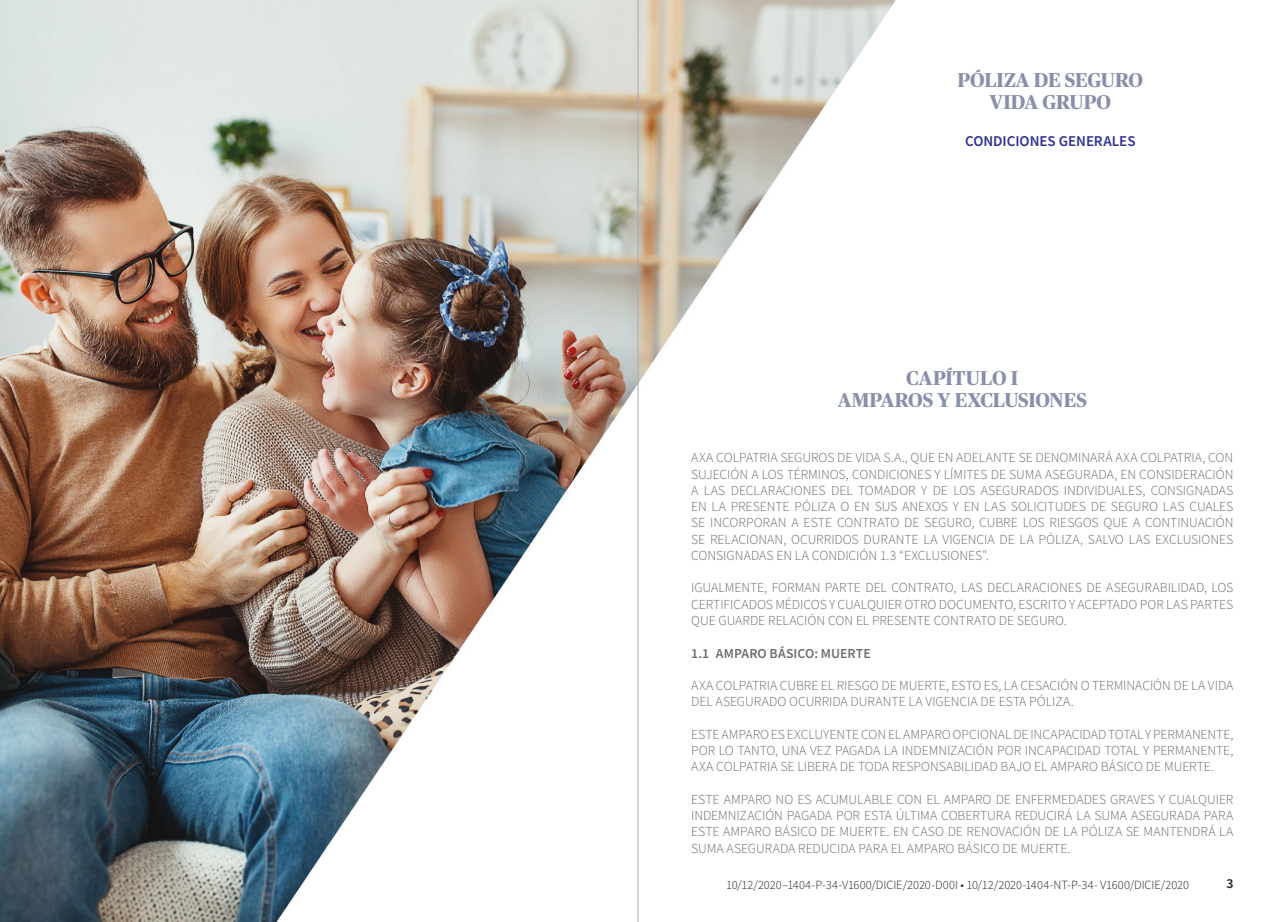
<style>
.page{position:relative;width:1276px;height:922px;background:#fff}
.page>*{position:absolute;margin:0;border:0;box-sizing:border-box;transform-origin:0 0}
.Titulo{font:700 20px "Publico Headline";color:#898fab}
.t1{font:600 15px "Source Sans Pro";color:#2e3092}
.Parrafo{font:300 13.75px/16.2px "Source Sans Pro";letter-spacing:-.005em;color:#6c6d70;text-align:justify}
._1_1{font:600 13.75px "Source Sans Pro";color:#6c6d70}
.t2{font:600 13.75px "Source Sans Pro";color:#231f20}
.t3{font:300 12.5px "Source Sans Pro";letter-spacing:-.005em;color:#231f20}
</style>
<div class="page">
<img style="left:0;top:0;width:896px;height:921px">
<hr style="left:637px;top:0;width:1px;height:921px;background:#a8a9ad">
<p class="Titulo" style="left:957px;top:66px;width:187px">PÓLIZA DE SEGURO</p>
<p class="Titulo" style="left:989px;top:88px;width:123px">VIDA GRUPO</p>
<p class="t1" style="left:965px;top:131px;width:172px">CONDICIONES GENERALES</p>
<p class="Titulo" style="left:906px;top:363px;width:113px">CAPÍTULO I</p>
<p class="Titulo" style="left:837px;top:386px;width:251px">AMPAROS Y EXCLUSIONES</p>
<p class="Parrafo" style="left:691px;top:449px;width:544px">AXA COLPATRIA SEGUROS DE VIDA S.A., QUE EN ADELANTE SE DENOMINARÁ AXA COLPATRIA, CON SUJECIÓN A LOS TÉRMINOS, CONDICIONES Y LÍMITES DE SUMA ASEGURADA, EN CONSIDERACIÓN A LAS DECLARACIONES DEL TOMADOR Y DE LOS ASEGURADOS INDIVIDUALES, CONSIGNADAS EN LA PRESENTE PÓLIZA O EN SUS ANEXOS Y EN LAS SOLICITUDES DE SEGURO LAS CUALES SE INCORPORAN A ESTE CONTRATO DE SEGURO, CUBRE LOS RIESGOS QUE A CONTINUACIÓN SE RELACIONAN, OCURRIDOS DURANTE LA VIGENCIA DE LA PÓLIZA, SALVO LAS EXCLUSIONES CONSIGNADAS EN LA CONDICIÓN 1.3 “EXCLUSIONES”.</p>
<p class="Parrafo" style="left:691px;top:579px;width:544px">IGUALMENTE, FORMAN PARTE DEL CONTRATO, LAS DECLARACIONES DE ASEGURABILIDAD, LOS CERTIFICADOS MÉDICOS Y CUALQUIER OTRO DOCUMENTO, ESCRITO Y ACEPTADO POR LAS PARTES QUE GUARDE RELACIÓN CON EL PRESENTE CONTRATO DE SEGURO.</p>
<p class="_1_1" style="left:691px;top:643px;width:181px">1.1 AMPARO BÁSICO: MUERTE</p>
<p class="Parrafo" style="left:691px;top:677px;width:544px">AXA COLPATRIA CUBRE EL RIESGO DE MUERTE, ESTO ES, LA CESACIÓN O TERMINACIÓN DE LA VIDA<br>DEL ASEGURADO OCURRIDA DURANTE LA VIGENCIA DE ESTA PÓLIZA.</p>
<p class="Parrafo" style="left:691px;top:726px;width:544px">ESTE AMPARO ES EXCLUYENTE CON EL AMPARO OPCIONAL DE INCAPACIDAD TOTAL Y PERMANENTE, POR LO TANTO, UNA VEZ PAGADA LA INDEMNIZACIÓN POR INCAPACIDAD TOTAL Y PERMANENTE, AXA COLPATRIA SE LIBERA DE TODA RESPONSABILIDAD BAJO EL AMPARO BÁSICO DE MUERTE.</p>
<p class="Parrafo" style="left:691px;top:791px;width:544px">ESTE AMPARO NO ES ACUMULABLE CON EL AMPARO DE ENFERMEDADES GRAVES Y CUALQUIER INDEMNIZACIÓN PAGADA POR ESTA ÚLTIMA COBERTURA REDUCIRÁ LA SUMA ASEGURADA PARA ESTE AMPARO BÁSICO DE MUERTE. EN CASO DE RENOVACIÓN DE LA PÓLIZA SE MANTENDRÁ LA SUMA ASEGURADA REDUCIDA PARA EL AMPARO BÁSICO DE MUERTE.</p>
<p class="t3" style="left:726px;top:876px;width:464px">10/12/2020–1404-P-34-V1600/DICIE/2020-D00I • 10/12/2020-1404-NT-P-34- V1600/DICIE/2020</p>
<p class="t2" style="left:1226px;top:874px;width:9px">3</p>
</div>
